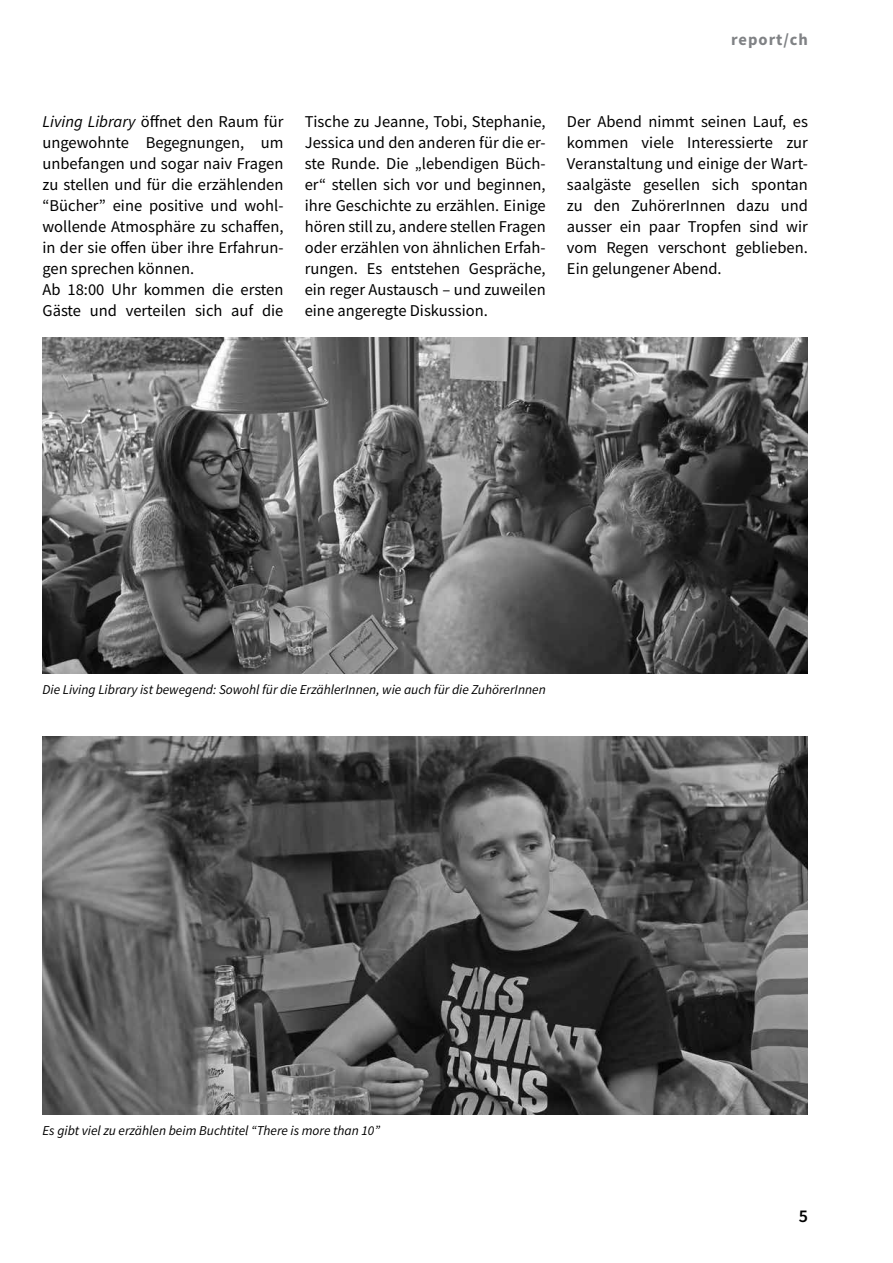
<style>
.page{position:relative;width:893px;height:1263px;background:#fff}
.page>*{position:absolute;margin:0;border:0;box-sizing:border-box;transform-origin:0 0}
.t1{font:600 18px "Source Sans Pro";color:#000}
.t2{font:16.5px/21px "Source Sans Pro";color:#000;text-align:justify}
.t3{font:700 16.5px "Source Sans Pro";letter-spacing:.06em;color:#808285}
.t4{font:italic 13.5px "Source Sans Pro";color:#000}
.s1{font-style:italic}
</style>
<div class="page">
<img style="left:43px;top:337px;width:765px;height:336px">
<img style="left:43px;top:736px;width:765px;height:378px">
<p class="t3" style="left:731px;top:28px;width:78px">report/ch</p>
<p class="t2" style="left:43px;top:111px;width:242px;text-align:left"><span class="s1">Living Library</span> öffnet den Raum für ungewohnte Begegnungen, um unbefangen und sogar naiv Fragen zu stellen und für die erzählenden “Bücher” eine positive und wohl&shy;wollende Atmosphäre zu schaffen, in der sie offen über ihre Erfahrun&shy;gen sprechen können.<br>Ab 18:00 Uhr kommen die ersten<br>Gäste und verteilen sich auf die</p>
<p class="t2" style="left:305px;top:111px;width:242px">Tische zu Jeanne, Tobi, Stephanie, Jessica und den anderen für die er&shy;ste Runde. Die „lebendigen Büch&shy;er“ stellen sich vor und beginnen, ihre Geschichte zu erzählen. Einige hören still zu, andere stellen Fragen oder erzählen von ähnlichen Erfah&shy;rungen. Es entstehen Gespräche, ein reger Austausch – und zuweilen eine angeregte Diskussion.</p>
<p class="t2" style="left:567px;top:111px;width:242px">Der Abend nimmt seinen Lauf, es kommen viele Interessierte zur Veranstaltung und einige der Wart&shy;saalgäste gesellen sich spontan zu den ZuhörerInnen dazu und ausser ein paar Tropfen sind wir vom Regen verschont geblieben.<br>Ein gelungener Abend.</p>
<p class="t4" style="left:43px;top:681px;width:505px">Die Living Library ist bewegend: Sowohl für die ErzählerInnen, wie auch für die ZuhörerInnen</p>
<p class="t4" style="left:43px;top:1122px;width:339px">Es gibt viel zu erzählen beim Buchtitel “There is more than 10”</p>
<p class="t1" style="left:799px;top:1205px;width:11px">5</p>
</div>
